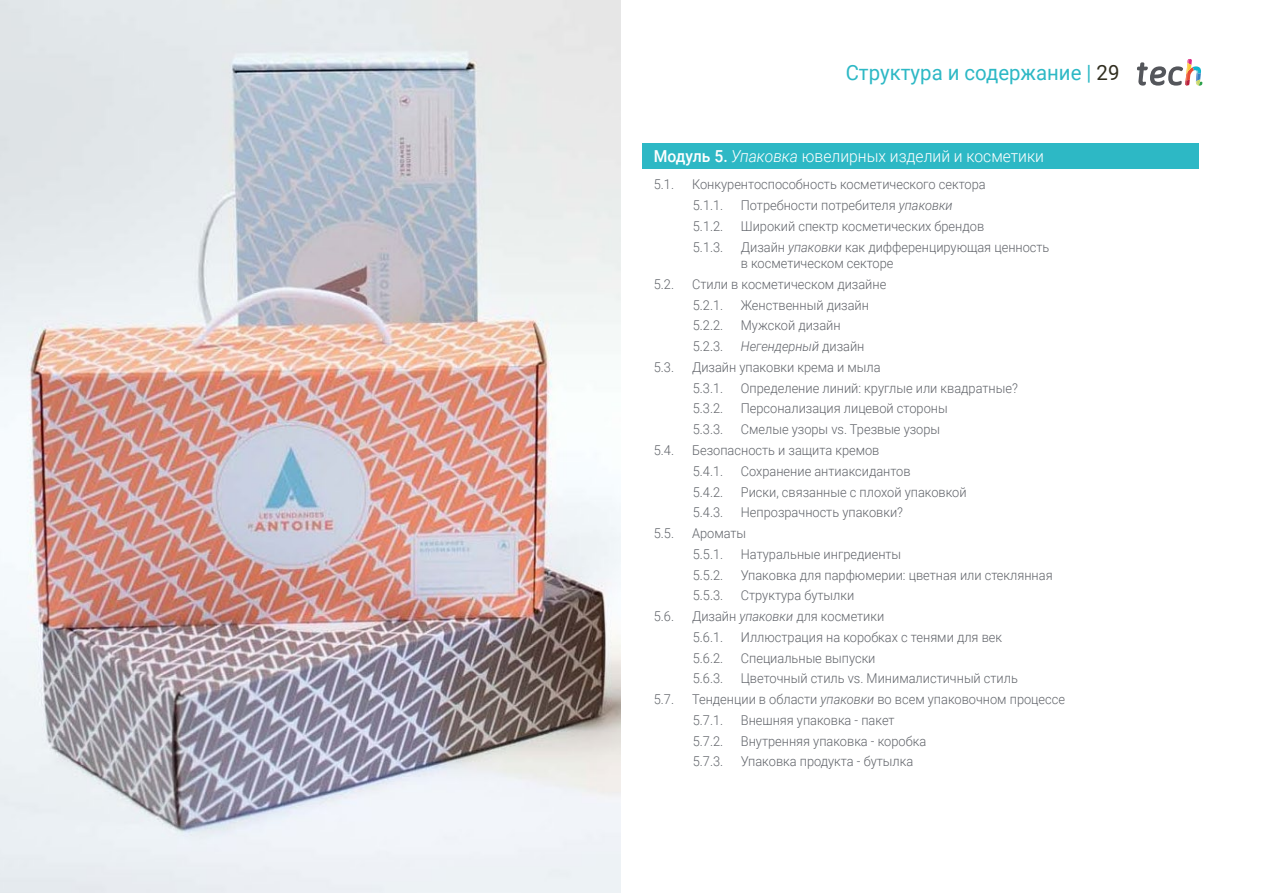
<style>
.page{position:relative;width:1263px;height:893px;background:#fff}
.page>*{position:absolute;margin:0;border:0;box-sizing:border-box;transform-origin:0 0}
.t1{font:21px "Roboto";color:#2db8c5}
.t2{font:300 16.5px "Roboto";color:#fff;scale:.95 1}
.t3{font:300 13.5px/20.7px "Roboto";color:#61646a;scale:.95 1}
.t4{font:italic 300 13.5px "Roboto";color:#61646a;scale:.95 1}
.s1{color:#312e20}
.s2{font-weight:500}
.s3{font-style:italic}
.s4{font-style:normal}
</style>
<div class="page">
<svg style="left:1137px;top:59px;width:65px;height:27px"></svg>
<div style="left:643px;top:144px;width:556px;height:25px;background:#2db8c5"></div>
<img style="left:0;top:0;width:621px;height:893px">
<h1 class="t1" style="left:846px;top:57px;width:275px">Структура и содержание | <span class="s1">29</span></h1>
<p class="t2" style="left:654px;top:145px;width:412px"><span class="s2">Модуль 5.</span> <span class="s3">Упаковка</span> ювелирных изделий и косметики</p>
<p class="t3" style="left:654px;top:174px;width:23px">5.1.</p>
<p class="t3" style="left:692px;top:174px;width:311px">Конкурентоспособность косметического сектора<br>5.1.1.</p>
<p class="t3" style="left:741px;top:195px;width:224px">Потребности потребителя <span class="s3">упаковки</span></p>
<p class="t3" style="left:693px;top:215px;width:34px">5.1.2.</p>
<p class="t3" style="left:741px;top:215px;width:258px">Широкий спектр косметических брендов</p>
<p class="t3" style="left:693px;top:236px;width:34px">5.1.3.</p>
<p class="t3" style="left:741px;top:238px;width:326px;line-height:16.5px">Дизайн <span class="s3">упаковки</span> как дифференцирующая ценность в косметическом секторе</p>
<p class="t3" style="left:654px;top:273px;width:23px">5.2.</p>
<p class="t3" style="left:692px;top:273px;width:206px">Стили в косметическом дизайне<br>5.2.1.</p>
<p class="t3" style="left:741px;top:294px;width:136px">Женственный дизайн</p>
<p class="t3" style="left:693px;top:315px;width:34px">5.2.2.</p>
<p class="t3" style="left:741px;top:315px;width:107px">Мужской дизайн</p>
<p class="t3" style="left:693px;top:336px;width:34px">5.2.3.</p>
<p class="t4" style="left:741px;top:337px;width:132px">Негендерный <span class="s4">дизайн</span></p>
<p class="t3" style="left:654px;top:356px;width:23px">5.3.</p>
<p class="t3" style="left:692px;top:356px;width:200px">Дизайн упаковки крема и мыла<br>5.3.1.</p>
<p class="t3" style="left:741px;top:377px;width:293px">Определение линий: круглые или квадратные?</p>
<p class="t3" style="left:693px;top:398px;width:34px">5.3.2.</p>
<p class="t3" style="left:741px;top:398px;width:219px">Персонализация лицевой стороны</p>
<p class="t3" style="left:693px;top:419px;width:34px">5.3.3.</p>
<p class="t3" style="left:741px;top:419px;width:211px">Смелые узоры vs. Трезвые узоры</p>
<p class="t3" style="left:654px;top:439px;width:23px">5.4.</p>
<p class="t3" style="left:692px;top:439px;width:199px">Безопасность и защита кремов<br>5.4.1.</p>
<p class="t3" style="left:741px;top:460px;width:180px">Сохранение антиаксидантов</p>
<p class="t3" style="left:693px;top:481px;width:34px">5.4.2.</p>
<p class="t3" style="left:741px;top:481px;width:239px">Риски, связанные с плохой упаковкой</p>
<p class="t3" style="left:693px;top:502px;width:34px">5.4.3.</p>
<p class="t3" style="left:741px;top:502px;width:172px">Непрозрачность упаковки?</p>
<p class="t3" style="left:654px;top:522px;width:23px">5.5.</p>
<p class="t3" style="left:692px;top:522px;width:59px">Ароматы<br>5.5.1.</p>
<p class="t3" style="left:741px;top:543px;width:170px">Натуральные ингредиенты</p>
<p class="t3" style="left:693px;top:564px;width:34px">5.5.2.</p>
<p class="t3" style="left:741px;top:564px;width:330px">Упаковка для парфюмерии: цветная или стеклянная</p>
<p class="t3" style="left:693px;top:585px;width:34px">5.5.3.</p>
<p class="t3" style="left:741px;top:585px;width:121px">Структура бутылки</p>
<p class="t3" style="left:654px;top:605px;width:23px">5.6.</p>
<p class="t3" style="left:692px;top:605px;width:204px">Дизайн <span class="s3">упаковки</span> для косметики<br>5.6.1.</p>
<p class="t3" style="left:741px;top:626px;width:276px">Иллюстрация на коробках с тенями для век</p>
<p class="t3" style="left:693px;top:647px;width:34px">5.6.2.</p>
<p class="t3" style="left:741px;top:647px;width:143px">Специальные выпуски</p>
<p class="t3" style="left:693px;top:668px;width:34px">5.6.3.</p>
<p class="t3" style="left:741px;top:668px;width:293px">Цветочный стиль vs. Минималистичный стиль</p>
<p class="t3" style="left:654px;top:688px;width:23px">5.7.</p>
<p class="t3" style="left:692px;top:688px;width:394px">Тенденции в области <span class="s3">упаковки</span> во всем упаковочном процессе<br>5.7.1.</p>
<p class="t3" style="left:741px;top:709px;width:163px">Внешняя упаковка - пакет</p>
<p class="t3" style="left:693px;top:730px;width:34px">5.7.2.</p>
<p class="t3" style="left:741px;top:730px;width:197px">Внутренняя упаковка - коробка</p>
<p class="t3" style="left:693px;top:751px;width:34px">5.7.3.</p>
<p class="t3" style="left:741px;top:751px;width:183px">Упаковка продукта - бутылка</p>
</div>
